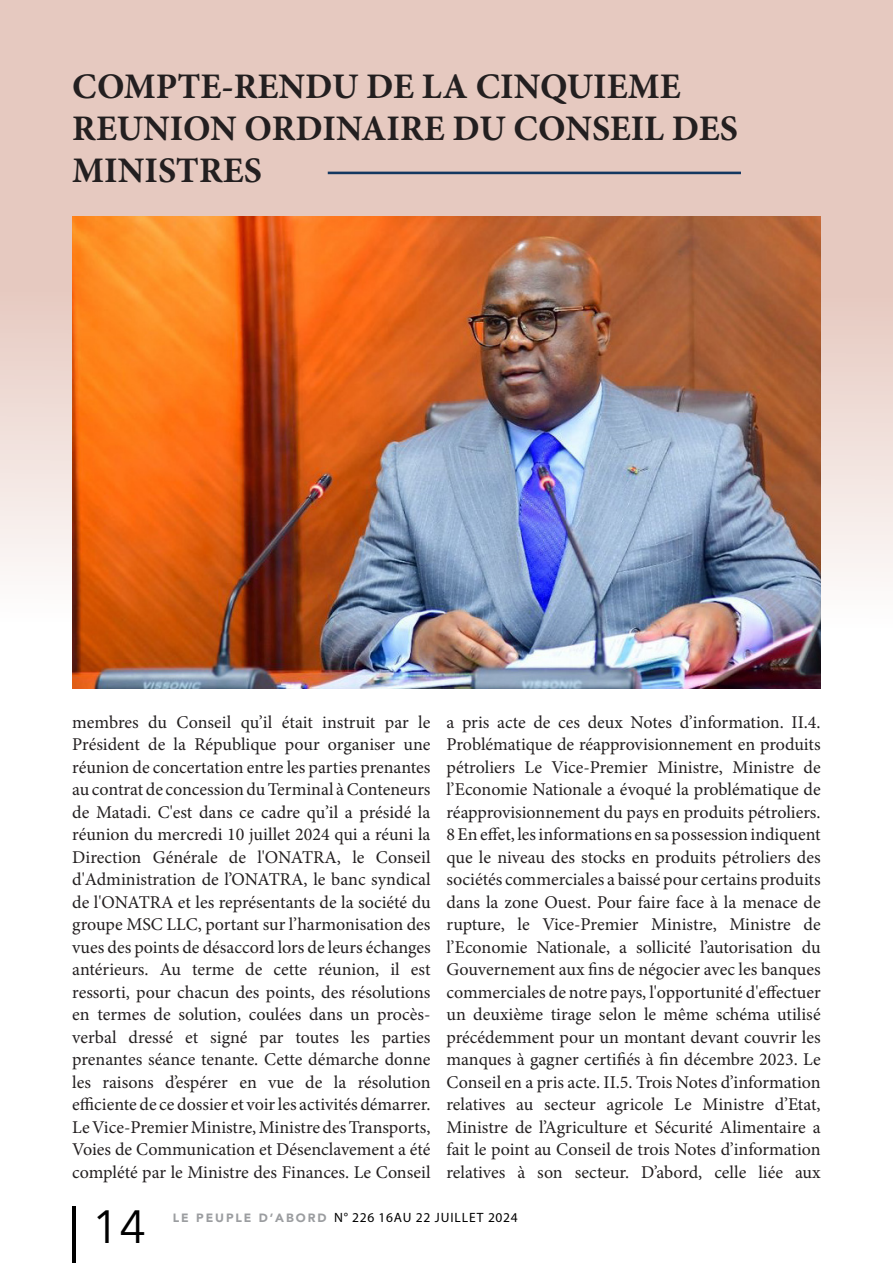
<style>
.page{position:relative;width:893px;height:1263px;background:#fff}
.page>*{position:absolute;margin:0;border:0;box-sizing:border-box;transform-origin:0 0}
.t1{font:46.5px "Avenir Next";color:#000}
.t2{font:700 36px/42px "Minion Pro";color:#231f20}
.t3{font:18px/22.5px "Minion Pro";color:#231f20;text-align:justify}
.t4{font:13.5px "Myriad Pro";letter-spacing:.05em;color:#000}
.s1{font-family:"Avenir";font-weight:900;font-size:12px;color:#9b9da0}
</style>
<div class="page">
<hr style="left:72px;top:1206px;width:3px;height:57px;background:#000">
<svg style="left:0;top:0;width:893px;height:578px;background:#e7ccc3"></svg>
<img style="left:72px;top:217px;width:749px;height:472px">
<hr style="left:328px;top:172px;width:413px;height:2px;background:#143861">
<p class="t2" style="left:72px;top:66px;width:667px">COMPTE-RENDU DE LA CINQUIEME<br>REUNION ORDINAIRE DU CONSEIL DES<br>MINISTRES</p>
<p class="t3" style="left:72px;top:711px;width:360px">membres du Conseil qu’il était instruit par le Président de la République pour organiser une réunion de concertation entre les parties prenantes au contrat de concession du Terminal à Conteneurs de Matadi. C'est dans ce cadre qu’il a présidé la réunion du mercredi 10 juillet 2024 qui a réuni la Direction Générale de l'ONATRA, le Conseil d'Administration de l’ONATRA, le banc syndical de l'ONATRA et les représentants de la société du groupe MSC LLC, portant sur l’harmonisation des vues des points de désaccord lors de leurs échanges antérieurs. Au terme de cette réunion, il est ressorti, pour chacun des points, des résolutions en termes de solution, coulées dans un procès&shy;verbal dressé et signé par toutes les parties prenantes séance tenante. Cette démarche donne les raisons d’espérer en vue de la résolution efficiente de ce dossier et voir les activités démarrer.<br>Le Vice-Premier Ministre, Ministre des Transports, Voies de Communication et Désenclavement a été complété par le Ministre des Finances. Le Conseil</p>
<p class="t3" style="left:446px;top:711px;width:376px">a pris acte de ces deux Notes d’information. II.4.<br>Problématique de réapprovisionnement en produits pétroliers Le Vice-Premier Ministre, Ministre de l’Economie Nationale a évoqué la problématique de réapprovisionnement du pays en produits pétroliers.<br>8 En effet, les informations en sa possession indiquent que le niveau des stocks en produits pétroliers des sociétés commerciales a baissé pour certains produits dans la zone Ouest. Pour faire face à la menace de rupture, le Vice-Premier Ministre, Ministre de l’Economie Nationale, a sollicité l’autorisation du Gouvernement aux fins de négocier avec les banques commerciales de notre pays, l'opportunité d'effectuer un deuxième tirage selon le même schéma utilisé précédemment pour un montant devant couvrir les manques à gagner certifiés à fin décembre 2023. Le Conseil en a pris acte. II.5. Trois Notes d’information relatives au secteur agricole Le Ministre d’Etat, Ministre de l’Agriculture et Sécurité Alimentaire a fait le point au Conseil de trois Notes d’information relatives à son secteur. D’abord, celle liée aux</p>
<h1 class="t1" style="left:92px;top:1187px;width:55px">14</h1>
<p class="t4" style="left:173px;top:1209px;width:346px"><span class="s1">LE PEUPLE D’ABORD</span> N° 226 16AU 22 JUILLET 2024</p>
</div>
